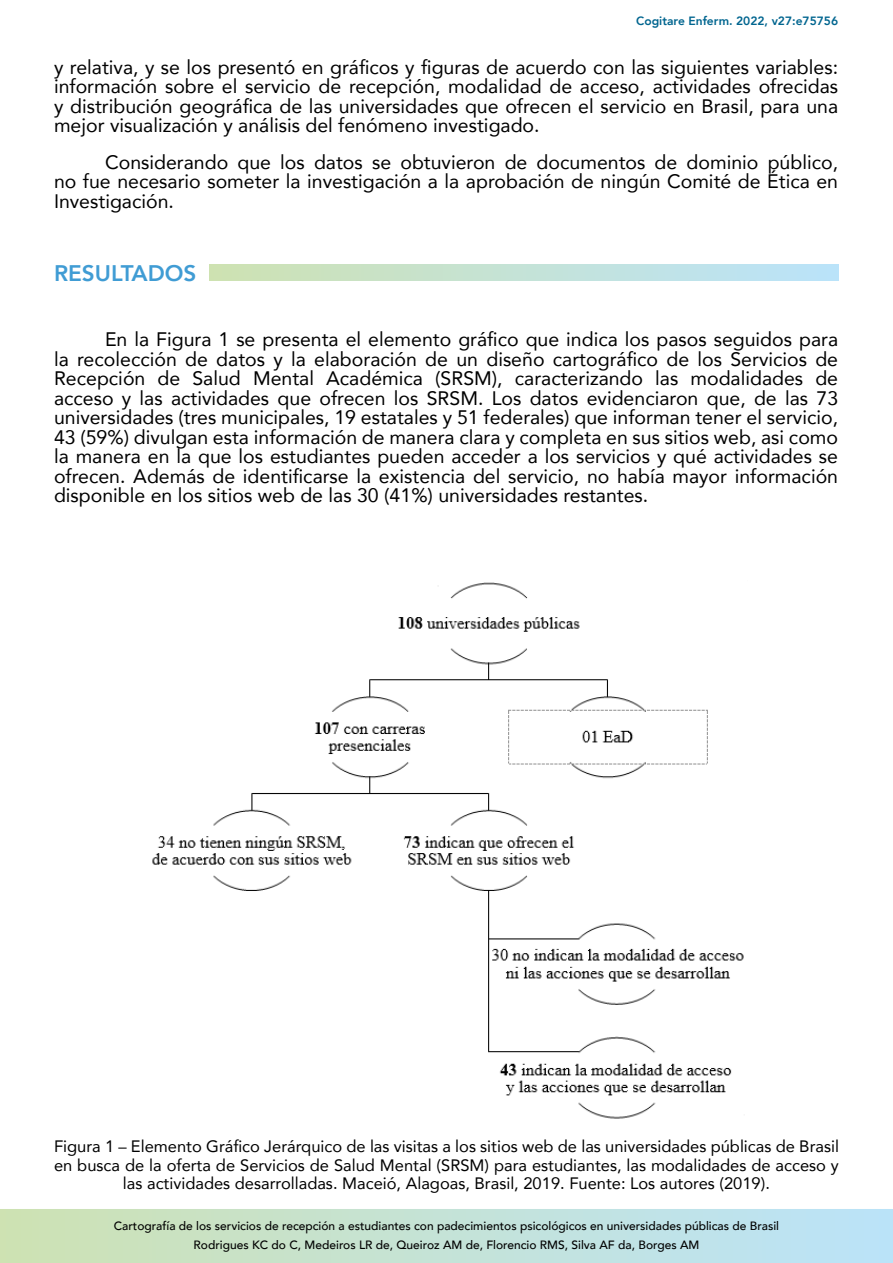
<style>
.page{position:relative;width:893px;height:1263px;background:#fff}
.page>*{position:absolute;margin:0;border:0;box-sizing:border-box;transform-origin:0 0}
.t1{font:800 22.5px "Avenir";color:#409cd4}
.t2{font:19.5px/19.5px "Avenir";color:#000;text-align:justify}
.t3{font:16.5px/18.8px "Avenir";color:#000;text-align:center}
.t4{font:500 12px/18.6px "Avenir";color:#000;text-align:center}
.t5{font:800 12px "Avenir";color:#00658f}
</style>
<div class="page">
<div style="left:210px;top:264px;width:629px;height:17px;background:linear-gradient(to right,#cee2b2,#bae3fb)"></div>
<svg style="left:0;top:1209px;width:893px;height:54px;background:#c4e2d6"></svg>
<img style="left:152px;top:582px;width:592px;height:537px">
<p class="t5" style="left:636px;top:12px;width:203px">Cogitare Enferm. 2022, v27:e75756</p>
<p class="t2" style="left:54px;top:56px;width:786px">y relativa, y se los presentó en gráficos y figuras de acuerdo con las siguientes variables: información sobre el servicio de recepción, modalidad de acceso, actividades ofrecidas y distribución geográfica de las universidades que ofrecen el servicio en Brasil, para una mejor visualización y análisis del fenómeno investigado.</p>
<p class="t2" style="left:54px;top:151px;width:786px;text-indent:51px">Considerando que los datos se obtuvieron de documentos de dominio público, no fue necesario someter la investigación a la aprobación de ningún Comité de Ética en Investigación.</p>
<p class="t1" style="left:54px;top:255px;width:144px">RESULTADOS</p>
<p class="t2" style="left:54px;top:329px;width:786px;text-indent:51px">En la Figura 1 se presenta el elemento gráfico que indica los pasos seguidos para la recolección de datos y la elaboración de un diseño cartográfico de los Servicios de Recepción de Salud Mental Académica (SRSM), caracterizando las modalidades de acceso y las actividades que ofrecen los SRSM. Los datos evidenciaron que, de las 73 universidades (tres municipales, 19 estatales y 51 federales) que informan tener el servicio, 43 (59%) divulgan esta información de manera clara y completa en sus sitios web, asi como la manera en la que los estudiantes pueden acceder a los servicios y qué actividades se ofrecen. Además de identificarse la existencia del servicio, no había mayor información disponible en los sitios web de las 30 (41%) universidades restantes.</p>
<p class="t3" style="left:54px;top:1136px;width:786px">Figura 1 – Elemento Gráfico Jerárquico de las visitas a los sitios web de las universidades públicas de Brasil en busca de la oferta de Servicios de Salud Mental (SRSM) para estudiantes, las modalidades de acceso y las actividades desarrolladas. Maceió, Alagoas, Brasil, 2019. Fuente: Los autores (2019).</p>
<p class="t4" style="left:114px;top:1216px;width:667px">Cartografía de los servicios de recepción a estudiantes con padecimientos psicológicos en universidades públicas de Brasil<br>Rodrigues KC do C, Medeiros LR de, Queiroz AM de, Florencio RMS, Silva AF da, Borges AM</p>
</div>
